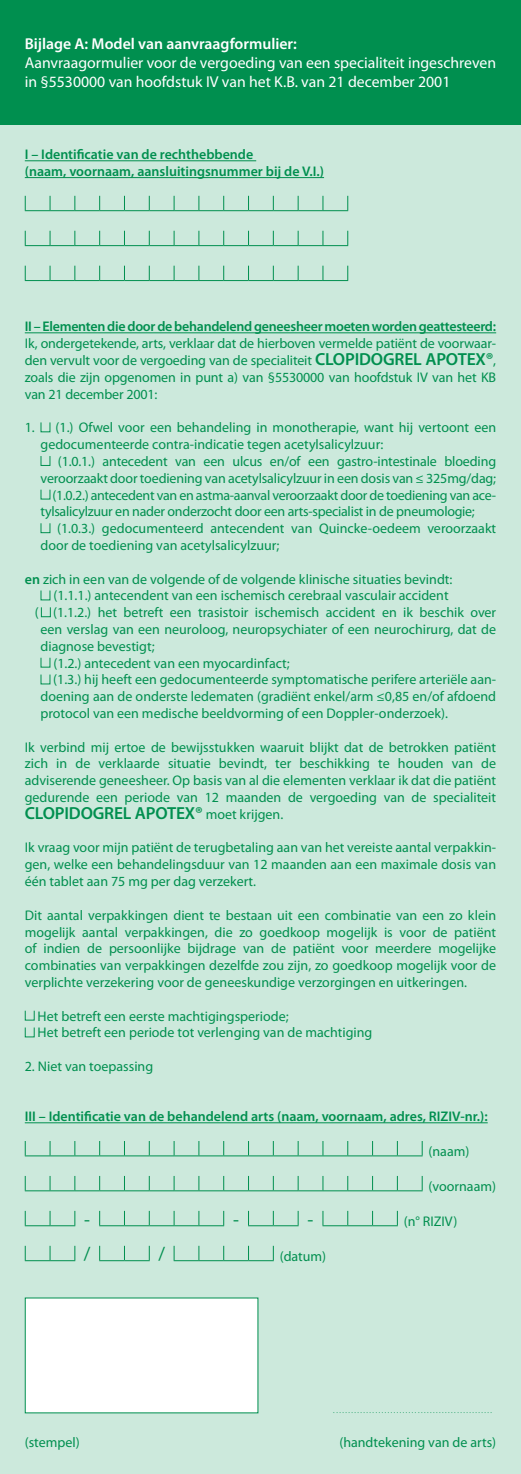
<style>
.page{position:relative;width:521px;height:1474px;background:#fff}
.page>*{position:absolute;margin:0;border:0;box-sizing:border-box;transform-origin:0 0}
.t1{font:19.25px "Myriad Pro";color:#008f4f}
.t2{font:600 17.5px "Myriad Pro";letter-spacing:-.01em;color:#008f4f}
.t3{font:15.75px/18.9px "Myriad Pro";color:#fff}
.t4{font:600 15.75px "Myriad Pro";color:#fff}
.t5{font:14px/16.8px "Myriad Pro";color:#008f4f;text-align:justify}
.t6{font:600 14px/16.8px "Myriad Pro";color:#008f4f}
.t7{font:14px "Myriad Pro";letter-spacing:-.02em;color:#008f4f}
.t8{font:600 14px "Myriad Pro";letter-spacing:-.02em;color:#008f4f}
.t9{font:7px "Myriad Pro";color:#008f4f}
.s1{font-weight:600;font-size:17.5px}
.s2{font-weight:600}
.s3{font-weight:400;font-size:14px}
</style>
<div class="page">
<div style="left:0;top:0;width:521px;height:1473px;background:#cce9dc"></div>
<hr style="left:25px;top:160px;width:231px;height:1px;background:#008f4f">
<hr style="left:25px;top:177px;width:299px;height:1px;background:#008f4f">
<hr style="left:25px;top:332px;width:471px;height:1px;background:#008f4f">
<hr style="left:25px;top:1122px;width:463px;height:1px;background:#008f4f">
<svg style="left:25px;top:196px;width:323px;height:15px"></svg>
<svg style="left:25px;top:231px;width:323px;height:15px"></svg>
<svg style="left:25px;top:266px;width:323px;height:15px"></svg>
<div style="left:41px;top:607px;width:10px;height:10px;border:1px solid #008f4f"></div>
<div style="left:25px;top:1010px;width:10px;height:10px;border:1px solid #008f4f"></div>
<div style="left:25px;top:1027px;width:10px;height:10px;border:1px solid #008f4f"></div>
<svg style="left:25px;top:1141px;width:398px;height:15px"></svg>
<svg style="left:25px;top:1175px;width:398px;height:16px"></svg>
<svg style="left:25px;top:1210px;width:50px;height:16px"></svg>
<svg style="left:99px;top:1210px;width:125px;height:16px"></svg>
<svg style="left:248px;top:1210px;width:51px;height:16px"></svg>
<svg style="left:322px;top:1210px;width:76px;height:16px"></svg>
<svg style="left:25px;top:1245px;width:50px;height:16px"></svg>
<svg style="left:99px;top:1245px;width:51px;height:16px"></svg>
<svg style="left:174px;top:1245px;width:100px;height:16px"></svg>
<div style="left:25px;top:1297px;width:233px;height:116px;background:#fff"></div>
<div style="left:0;top:0;width:521px;height:124px;background:#008f4f"></div>
<p class="t4" style="left:25px;top:34px;width:274px">Bijlage A: Model van aanvraagformulier:</p>
<p class="t3" style="left:25px;top:53px;width:473px">Aanvraagormulier voor de vergoeding van een specialiteit ingeschreven in §5530000 van hoofdstuk IV van het K.B. van 21 december 2001</p>
<p class="t6" style="left:25px;top:146px;width:301px">I – Identificatie van de rechthebbende<br>(naam, voornaam, aansluitingsnummer bij de V.I.)</p>
<p class="t8" style="left:25px;top:318px;width:473px">II – Elementen die door de behandelend geneesheer moeten worden geattesteerd:</p>
<p class="t5" style="left:25px;top:335px;width:473px">Ik, ondergetekende, arts, verklaar dat de hierboven vermelde patiënt de voorwaar&shy;den vervult voor de vergoeding van de specialiteit <span class="s1">CLOPIDOGREL APOTEX®</span>, zoals die zijn opgenomen in punt a) van §5530000 van hoofdstuk IV van het KB van 21 december 2001:</p>
<p class="t5" style="left:41px;top:419px;width:457px;text-indent:-16px">1. (1.) Ofwel voor een behandeling in monotherapie, want hij vertoont een gedocumenteerde contra-indicatie tegen acetylsalicylzuur:</p>
<p class="t5" style="left:58px;top:452px;width:440px">(1.0.1.) antecedent van een ulcus en/of een gastro-intestinale bloeding</p>
<p class="t5" style="left:41px;top:469px;width:457px">veroorzaakt door toediening van acetylsalicylzuur in een dosis van ≤ 325mg/dag;</p>
<p class="t7" style="left:52px;top:486px;width:445px">(1.0.2.) antecedent van en astma-aanval veroorzaakt door de toediening van ace-</p>
<p class="t7" style="left:41px;top:503px;width:436px">tylsalicylzuur en nader onderzocht door een arts-specialist in de pneumologie;</p>
<p class="t5" style="left:57px;top:520px;width:441px">(1.0.3.) gedocumenteerd antecendent van Quincke-oedeem veroorzaakt</p>
<p class="t5" style="left:41px;top:536px;width:240px">door de toediening van acetylsalicylzuur;</p>
<p class="t5" style="left:25px;top:570px;width:429px"><span class="s2">en</span> zich in een van de volgende of de volgende klinische situaties bevindt:</p>
<p class="t5" style="left:53px;top:587px;width:397px">(1.1.1.) antecendent van een ischemisch cerebraal vasculair accident</p>
<p class="t5" style="left:35px;top:604px;width:463px">( (1.1.2.) het betreft een trasistoir ischemisch accident en ik beschik over</p>
<p class="t5" style="left:41px;top:620px;width:457px">een verslag van een neuroloog, neuropsychiater of een neurochirurg, dat de</p>
<p class="t5" style="left:41px;top:637px;width:116px">diagnose bevestigt;</p>
<p class="t5" style="left:53px;top:654px;width:238px">(1.2.) antecedent van een myocardinfact;</p>
<p class="t5" style="left:53px;top:671px;width:444px">(1.3.) hij heeft een gedocumenteerde symptomatische perifere arteriële aan-</p>
<p class="t5" style="left:41px;top:688px;width:457px">doening aan de onderste ledematen (gradiënt enkel/arm ≤0,85 en/of afdoend</p>
<p class="t5" style="left:41px;top:704px;width:409px">protocol van een medische beeldvorming of een Doppler-onderzoek).</p>
<p class="t5" style="left:25px;top:738px;width:473px">Ik verbind mij ertoe de bewijsstukken waaruit blijkt dat de betrokken patiënt zich in de verklaarde situatie bevindt, ter beschikking te houden van de adviserende geneesheer. Op basis van al die elementen verklaar ik dat die patiënt gedurende een periode van 12 maanden de vergoeding van de specialiteit</p>
<p class="t2" style="left:25px;top:801px;width:260px">CLOPIDOGREL APOTEX® <span class="s3">moet krijgen.</span></p>
<p class="t5" style="left:25px;top:839px;width:473px">Ik vraag voor mijn patiënt de terugbetaling aan van het vereiste aantal verpakkin&shy;gen, welke een behandelingsduur van 12 maanden aan een maximale dosis van één tablet aan 75 mg per dag verzekert.</p>
<p class="t5" style="left:25px;top:906px;width:473px">Dit aantal verpakkingen dient te bestaan uit een combinatie van een zo klein mogelijk aantal verpakkingen, die zo goedkoop mogelijk is voor de patiënt of indien de persoonlijke bijdrage van de patiënt voor meerdere mogelijke combinaties van verpakkingen dezelfde zou zijn, zo goedkoop mogelijk voor de verplichte verzekering voor de geneeskundige verzorgingen en uitkeringen.</p>
<p class="t5" style="left:38px;top:1007px;width:336px">Het betreft een eerste machtigingsperiode;<br>Het betreft een periode tot verlenging van de machtiging</p>
<p class="t5" style="left:25px;top:1057px;width:130px">2. Niet van toepassing</p>
<p class="t6" style="left:25px;top:1107px;width:464px">III – Identificatie van de behandelend arts (naam, voornaam, adres, RIZIV-nr.):</p>
<p class="t5" style="left:428px;top:1142px;width:42px">(naam)</p>
<p class="t5" style="left:428px;top:1177px;width:69px">(voornaam)</p>
<h1 class="t1" style="left:84px;top:1207px;width:7px">-</h1>
<h1 class="t1" style="left:233px;top:1207px;width:7px">-</h1>
<h1 class="t1" style="left:308px;top:1207px;width:7px">-</h1>
<p class="t5" style="left:404px;top:1212px;width:55px">(n° RIZIV)</p>
<h1 class="t1" style="left:84px;top:1242px;width:8px">/</h1>
<h1 class="t1" style="left:158px;top:1242px;width:8px">/</h1>
<p class="t5" style="left:280px;top:1247px;width:48px">(datum)</p>
<p class="t9" style="left:333px;top:1406px;width:160px">.....................................................</p>
<p class="t5" style="left:25px;top:1433px;width:57px">(stempel)</p>
<p class="t5" style="left:339px;top:1433px;width:158px">(handtekening van de arts)</p>
</div>
